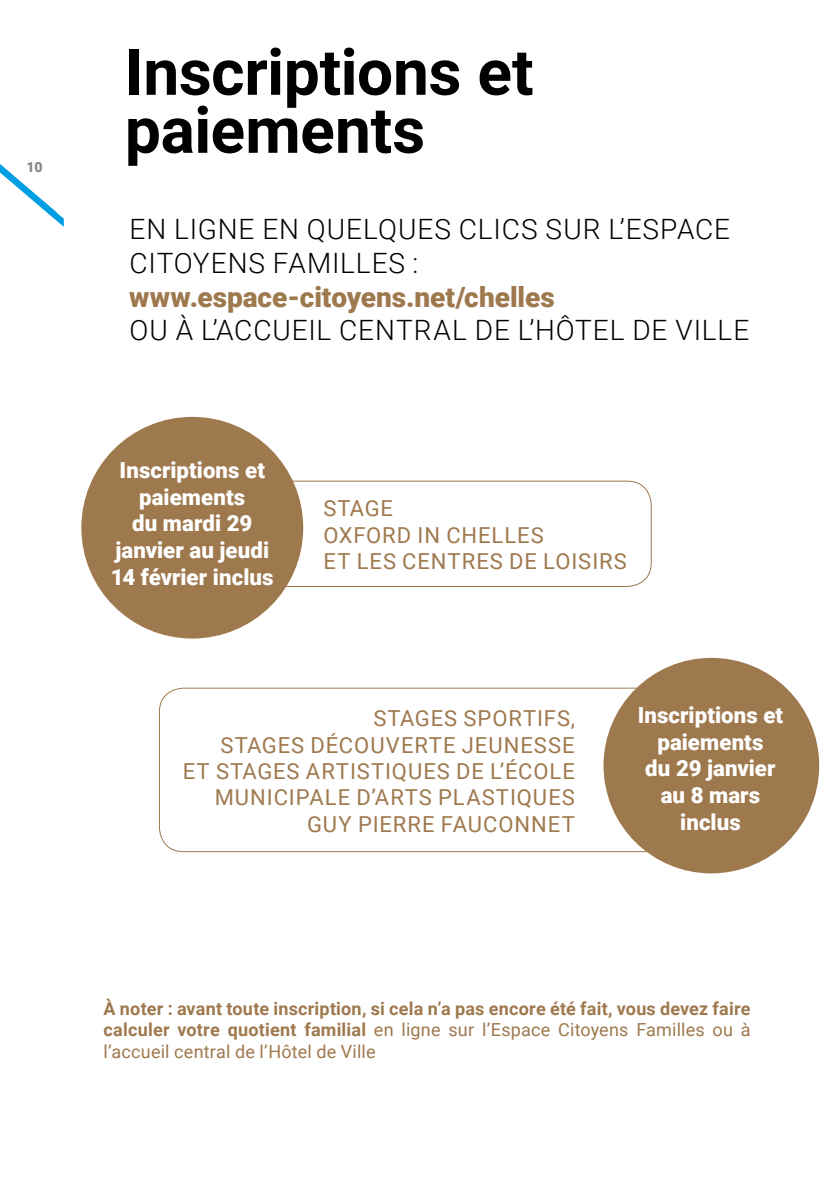
<style>
.page{position:relative;width:840px;height:1191px;background:#fff}
.page>*{position:absolute;margin:0;border:0;box-sizing:border-box;transform-origin:0 0}
.t1{font:700 64px/58px "Roboto";letter-spacing:-.005em;color:#000}
.t2{font:300 28px/33.6px "Roboto";letter-spacing:.03em;color:#000}
.t3{font:900 28px "Roboto";color:#9f794e}
.t4{font:900 22.2px/26.6px "Roboto";letter-spacing:.005em;color:#fff;text-align:center}
.t5{font:22px/26.4px "Roboto";letter-spacing:.04em;color:#9f794e}
.t6{font:700 18px/21.6px "Roboto";letter-spacing:.01em;color:#9f794e;text-align:justify}
.t7{font:900 14px "Roboto";color:#878787}
.s1{font-weight:400}
</style>
<div class="page">
<svg style="left:0;top:164px;width:64px;height:63px"></svg>
<div style="left:197px;top:480px;width:454px;height:107px;border:1px solid #9f794e;border-radius:24px"></div>
<div style="left:81px;top:417px;width:222px;height:221px;background:#9f794e;border-radius:50%"></div>
<div style="left:159px;top:687px;width:526px;height:165px;border:1px solid #9f794e;border-radius:24px"></div>
<div style="left:603px;top:658px;width:215px;height:215px;background:#9f794e;border-radius:50%"></div>
<p class="t7" style="left:27px;top:157px;width:17px">10</p>
<h1 class="t1" style="left:125px;top:41px;width:410px">Inscriptions et paiements</h1>
<h2 class="t2" style="left:129px;top:211px;width:601px">EN LIGNE EN QUELQUES CLICS SUR L’ESPACE<br>CITOYENS FAMILLES :</h2>
<h2 class="t3" style="left:129px;top:277px;width:427px">www.espace-citoyens.net/chelles</h2>
<h2 class="t2" style="left:129px;top:312px;width:621px">OU À L’ACCUEIL CENTRAL DE L’HÔTEL DE VILLE</h2>
<p class="t4" style="left:111px;top:456px;width:164px">Inscriptions et paiements<br>du mardi 29 janvier au jeudi<br>14 février inclus</p>
<p class="t5" style="left:323px;top:494px;width:304px">STAGE<br>OXFORD IN CHELLES<br>ET LES CENTRES DE LOISIRS</p>
<p class="t5" style="left:182px;top:704px;width:394px;text-align:right">STAGES SPORTIFS,<br>STAGES DÉCOUVERTE JEUNESSE<br>ET STAGES ARTISTIQUES DE L’ÉCOLE<br>MUNICIPALE D’ARTS PLASTIQUES<br>GUY PIERRE FAUCONNET</p>
<p class="t4" style="left:637px;top:701px;width:147px">Inscriptions et paiements<br>du 29 janvier au 8 mars inclus</p>
<p class="t6" style="left:103px;top:996px;width:648px">À noter : avant toute inscription, si cela n’a pas encore été fait, vous devez faire calculer votre quotient familial <span class="s1">en ligne sur l’Espace Citoyens Familles ou à l’accueil central de l’Hôtel de Ville</span></p>
</div>
